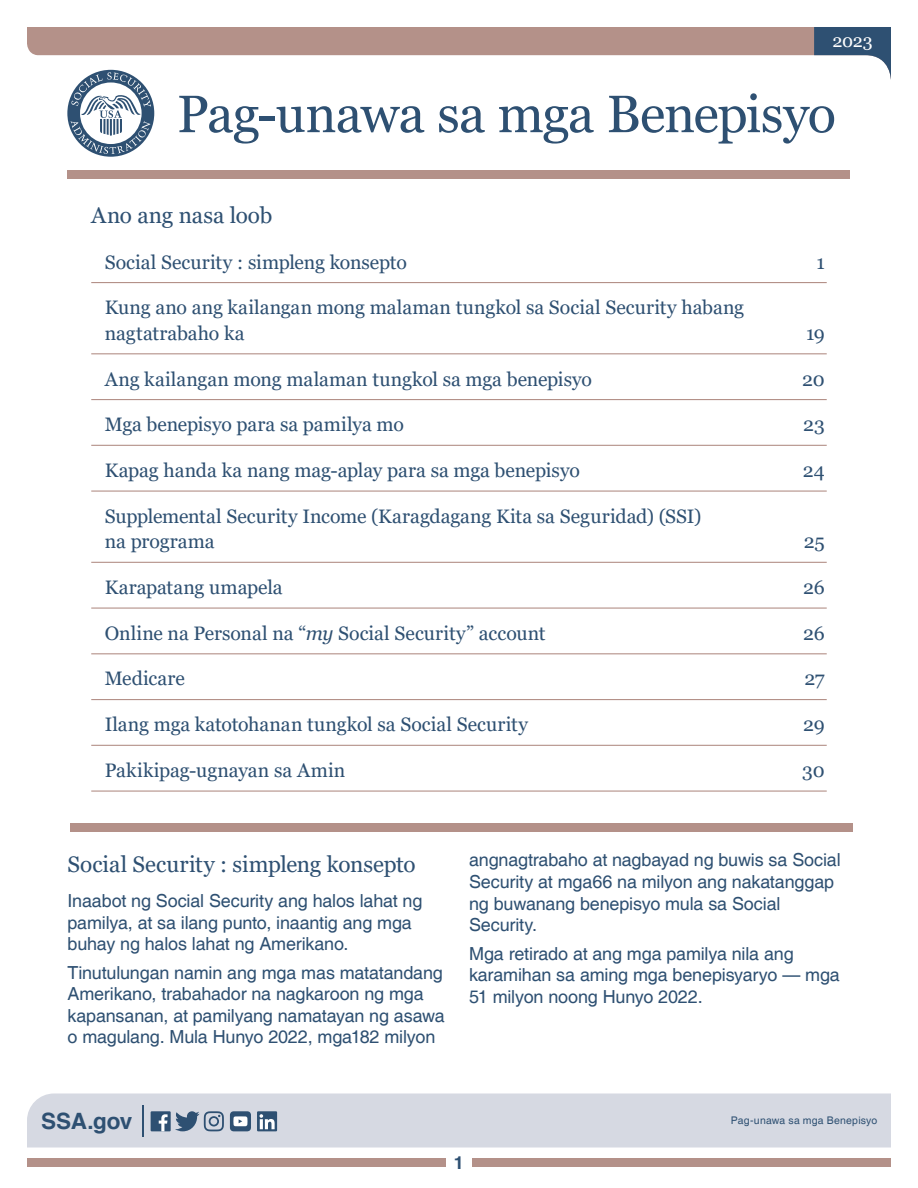
<style>
.page{position:relative;width:918px;height:1188px;background:#fff}
.page>*{position:absolute;margin:0;border:0;box-sizing:border-box;transform-origin:0 0}
.t1{font:52.5px "Georgia";letter-spacing:-.02em;color:#2e5072}
.t2{font:22.5px "Georgia";letter-spacing:-.005em;color:#2e5072}
.t3{font:700 22.5px "Helvetica";letter-spacing:-.015em;color:#2e5072}
.t4{font:19.5px/25.5px "Georgia";letter-spacing:-.005em;color:#2e5072}
.t5{font:18px/21.6px "Helvetica";letter-spacing:-.01em;color:#2e5072}
.t6{font:18px "Georgia";color:#fff}
.t7{font:700 18px "Helvetica";color:#2e5072}
.t8{font:10.5px "Helvetica";letter-spacing:.02em;color:#2e5072}
.s1{font-style:italic}
</style>
<div class="page">
<div style="left:27px;top:1159px;width:419px;height:8px;background:#b49189"></div>
<div style="left:472px;top:1159px;width:419px;height:8px;background:#b49189"></div>
<div style="left:68px;top:171px;width:782px;height:8px;background:#b49189"></div>
<svg style="left:27px;top:27px;width:787px;height:45px;fill:#b49189"></svg>
<div style="left:27px;top:1094px;width:864px;height:54px;background:#d6d9e2"></div>
<svg style="left:814px;top:27px;width:77px;height:53px"></svg>
<hr style="left:142px;top:1105px;width:2px;height:32px;background:#2e5072">
<div style="left:151px;top:1111px;width:20px;height:20px;background:#2e5072"></div>
<svg style="left:159px;top:1114px;width:9px;height:17px"></svg>
<svg style="left:257px;top:1111px;width:20px;height:20px"></svg>
<svg style="left:260px;top:1114px;width:15px;height:15px"></svg>
<svg style="left:230px;top:1111px;width:21px;height:20px"></svg>
<svg style="left:175px;top:1111px;width:49px;height:20px"></svg>
<svg style="left:67px;top:70px;width:87px;height:87px"></svg>
<svg style="left:71px;top:72px;width:80px;height:82px"></svg>
<hr style="left:91px;top:282px;width:736px;height:1px;background:#b49189">
<hr style="left:91px;top:353px;width:736px;height:1px;background:#b49189">
<hr style="left:91px;top:399px;width:736px;height:1px;background:#b49189">
<hr style="left:91px;top:445px;width:736px;height:1px;background:#b49189">
<hr style="left:91px;top:491px;width:736px;height:1px;background:#b49189">
<hr style="left:91px;top:562px;width:736px;height:1px;background:#b49189">
<hr style="left:91px;top:608px;width:736px;height:1px;background:#b49189">
<hr style="left:91px;top:653px;width:736px;height:1px;background:#b49189">
<hr style="left:91px;top:699px;width:736px;height:1px;background:#b49189">
<hr style="left:91px;top:745px;width:736px;height:1px;background:#b49189">
<hr style="left:91px;top:791px;width:736px;height:1px;background:#b49189">
<div style="left:70px;top:823px;width:783px;height:8px;background:#b49189"></div>
<p class="t6" style="left:832px;top:30px;width:42px">2023</p>
<h1 class="t1" style="left:177px;top:82px;width:661px">Pag-unawa sa mga Benepisyo</h1>
<h1 class="t2" style="left:91px;top:201px;width:183px">Ano ang nasa loob</h1>
<p class="t4" style="left:105px;top:249px;width:304px">Social Security : simpleng konsepto</p>
<p class="t4" style="left:816px;top:249px;width:10px">1</p>
<p class="t4" style="left:105px;top:295px;width:641px">Kung ano ang kailangan mong malaman tungkol sa Social Security habang nagtatrabaho ka</p>
<p class="t4" style="left:806px;top:321px;width:20px">19</p>
<p class="t4" style="left:105px;top:366px;width:489px">Ang kailangan mong malaman tungkol sa mga benepisyo</p>
<p class="t4" style="left:802px;top:366px;width:24px">20</p>
<p class="t4" style="left:105px;top:412px;width:301px">Mga benepisyo para sa pamilya mo</p>
<p class="t4" style="left:803px;top:412px;width:23px">23</p>
<p class="t4" style="left:105px;top:458px;width:477px">Kapag handa ka nang mag-aplay para sa mga benepisyo</p>
<p class="t4" style="left:803px;top:458px;width:23px">24</p>
<p class="t4" style="left:105px;top:504px;width:598px">Supplemental Security Income (Karagdagang Kita sa Seguridad) (SSI) na programa</p>
<p class="t4" style="left:804px;top:529px;width:23px">25</p>
<p class="t4" style="left:105px;top:575px;width:179px">Karapatang umapela</p>
<p class="t4" style="left:803px;top:575px;width:23px">26</p>
<p class="t4" style="left:105px;top:621px;width:442px">Online na Personal na “<span class="s1">my</span> Social Security” account</p>
<p class="t4" style="left:803px;top:621px;width:23px">26</p>
<p class="t4" style="left:105px;top:666px;width:82px">Medicare</p>
<p class="t4" style="left:804px;top:666px;width:22px">27</p>
<p class="t4" style="left:105px;top:712px;width:425px">Ilang mga katotohanan tungkol sa Social Security</p>
<p class="t4" style="left:803px;top:712px;width:23px">29</p>
<p class="t4" style="left:105px;top:758px;width:242px">Pakikipag-ugnayan sa Amin</p>
<p class="t4" style="left:802px;top:758px;width:24px">30</p>
<h1 class="t2" style="left:68px;top:850px;width:350px">Social Security : simpleng konsepto</h1>
<p class="t5" style="left:68px;top:890px;width:356px">Inaabot ng Social Security ang halos lahat ng pamilya, at sa ilang punto, inaantig ang mga buhay ng halos lahat ng Amerikano.</p>
<p class="t5" style="left:68px;top:962px;width:379px">Tinutulungan namin ang mga mas matatandang Amerikano, trabahador na nagkaroon ng mga kapansanan, at pamilyang namatayan ng asawa o magulang. Mula Hunyo 2022, mga182 milyon</p>
<p class="t5" style="left:469px;top:850px;width:373px">angnagtrabaho at nagbayad ng buwis sa Social Security at mga66 na milyon ang nakatanggap ng buwanang benepisyo mula sa Social Security.</p>
<p class="t5" style="left:469px;top:943px;width:372px">Mga retirado at ang mga pamilya nila ang karamihan sa aming mga benepisyaryo — mga<br>51 milyon noong Hunyo 2022.</p>
<p class="t3" style="left:41px;top:1103px;width:93px">SSA.gov</p>
<p class="t7" style="left:454px;top:1149px;width:12px">1</p>
<p class="t8" style="left:731px;top:1115px;width:148px">Pag-unawa sa mga Benepisyo</p>
</div>
